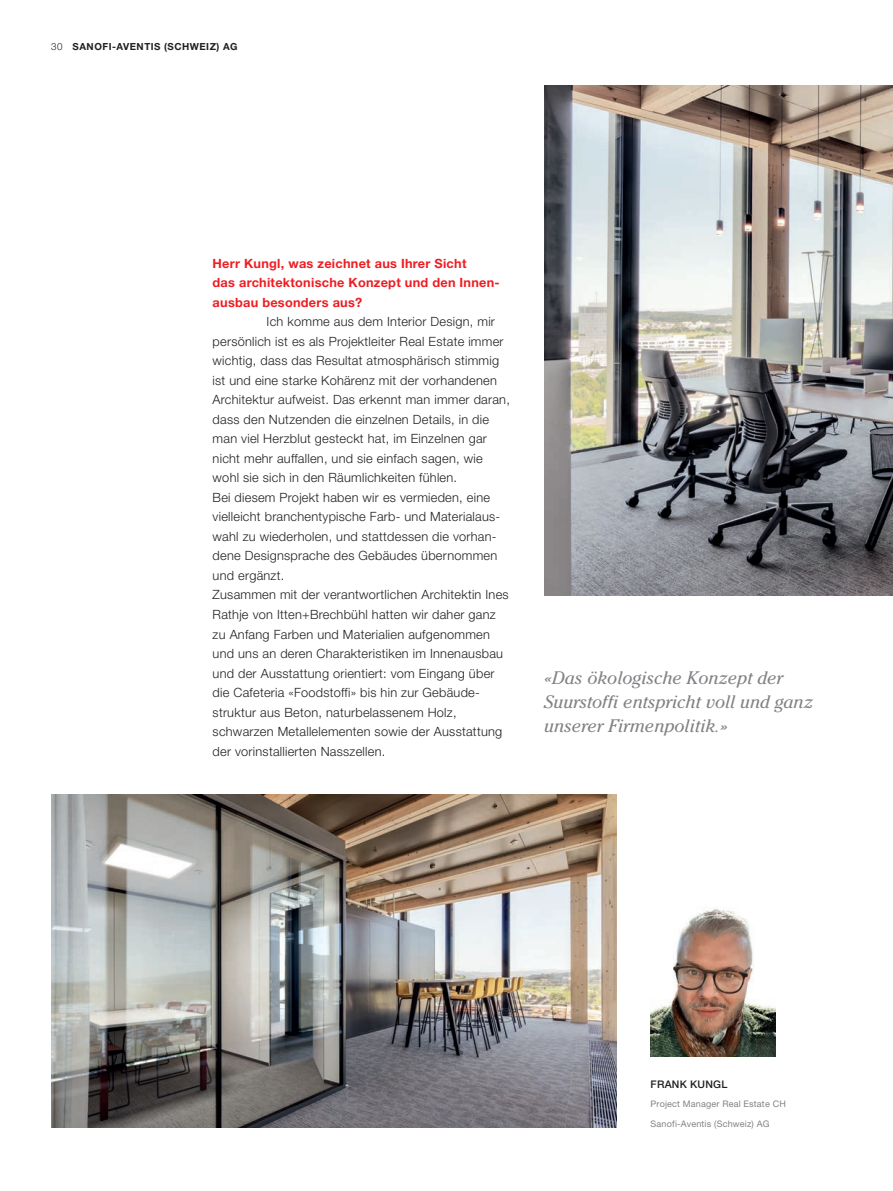
<style>
.page{position:relative;width:893px;height:1191px;background:#fff}
.page>*{position:absolute;margin:0;border:0;box-sizing:border-box;transform-origin:0 0}
.t1{font:italic 18px/24px "Cheltenham Std";color:#808285}
.t2{font:300 12.75px/19.5px "Helvetica Neue";letter-spacing:.02em;color:#231f20}
.t3{font:700 12.75px/19.5px "Helvetica Neue";letter-spacing:.02em;color:#ee1d23}
.t4{font:500 10.5px "Helvetica Neue";letter-spacing:.02em;color:#231f20}
.t5{font:700 9.75px "Helvetica Neue";letter-spacing:.05em;color:#231f20}
.t6{font:9px/19.5px "Helvetica Neue";letter-spacing:.02em;color:#808285}
.s1{font-weight:300}
</style>
<div class="page">
<img style="left:51px;top:794px;width:566px;height:333px">
<img style="left:544px;top:85px;width:349px;height:510px">
<img style="left:651px;top:909px;width:125px;height:147px">
<p class="t5" style="left:51px;top:41px;width:188px"><span class="s1">30</span> SANOFI-AVENTIS (SCHWEIZ) AG</p>
<p class="t3" style="left:213px;top:253px;width:289px">Herr Kungl, was zeichnet aus Ihrer Sicht<br>das architektonische Konzept und den Innen&shy;ausbau besonders aus?</p>
<p class="t2" style="left:213px;top:312px;width:299px;text-indent:54px">Ich komme aus dem Interior Design, mir persönlich ist es als Projektleiter Real Estate immer wichtig, dass das Resultat atmosphärisch stimmig ist und eine starke Kohärenz mit der vorhandenen Architektur aufweist. Das erkennt man immer daran, dass den Nutzenden die einzelnen Details, in die man viel Herzblut gesteckt hat, im Einzelnen gar nicht mehr auffallen, und sie einfach sagen, wie wohl sie sich in den Räumlichkeiten fühlen.<br>Bei diesem Projekt haben wir es vermieden, eine vielleicht branchentypische Farb- und Materialaus&shy;wahl zu wiederholen, und stattdessen die vorhan&shy;dene Designsprache des Gebäudes übernommen und ergänzt.<br>Zusammen mit der verantwortlichen Architektin Ines Rathje von Itten+Brechbühl hatten wir daher ganz zu Anfang Farben und Materialien aufgenommen und uns an deren Charakteristiken im Innenausbau und der Ausstattung orientiert: vom Eingang über die Cafeteria «Foodstoffi» bis hin zur Gebäude&shy;struktur aus Beton, naturbelassenem Holz, schwarzen Metallelementen sowie der Ausstattung der vorinstallierten Nasszellen.</p>
<h1 class="t1" style="left:544px;top:666px;width:270px">«Das ökologische Konzept der<br>Suurstoffi entspricht voll und ganz unserer Firmenpolitik.»</h1>
<p class="t4" style="left:651px;top:1078px;width:78px">FRANK KUNGL</p>
<p class="t6" style="left:651px;top:1094px;width:137px">Project Manager Real Estate CH<br>Sanofi-Aventis (Schweiz) AG</p>
</div>
